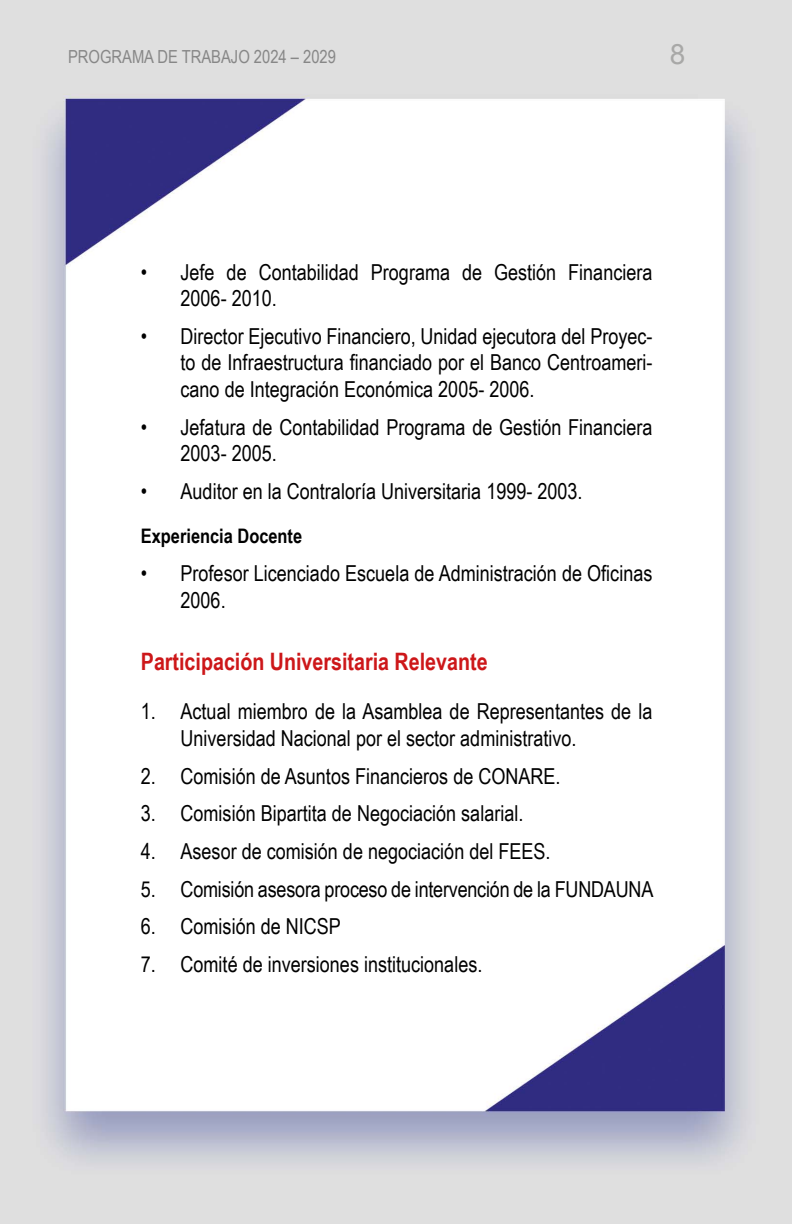
<style>
.page{position:relative;width:792px;height:1224px;background:#fff}
.page>*{position:absolute;margin:0;border:0;box-sizing:border-box;transform-origin:0 0}
.t1{font:28px "Arial";color:#a8a8a7}
.t2{font:700 24px "Arial Narrow";color:#cd1719}
.t3{font:22px/26.4px "Arial Narrow";color:#000}
.t4{font:700 20px "Arial Narrow";color:#000}
.t5{font:18px "Arial Narrow";color:#878787}
</style>
<div class="page">
<img style="left:0;top:0;width:792px;height:1224px">
<p class="t5" style="left:68px;top:44px;width:270px">PROGRAMA DE TRABAJO 2024 – 2029</p>
<p class="t1" style="left:670px;top:36px;width:17px">8</p>
<p class="t3" style="left:181px;top:258px;width:473px;text-indent:-40px">• Jefe de Contabilidad Programa de Gestión Financiera<br>2006- 2010.</p>
<p class="t3" style="left:181px;top:322px;width:473px;text-align:justify;text-indent:-40px">• Director Ejecutivo Financiero, Unidad ejecutora del Proyec&shy;to de Infraestructura financiado por el Banco Centroameri&shy;cano de Integración Económica 2005- 2006.</p>
<p class="t3" style="left:181px;top:413px;width:473px;text-indent:-40px">• Jefatura de Contabilidad Programa de Gestión Financiera<br>2003- 2005.</p>
<p class="t3" style="left:141px;top:477px;width:443px">• Auditor en la Contraloría Universitaria 1999- 2003.</p>
<p class="t4" style="left:141px;top:521px;width:163px">Experiencia Docente</p>
<p class="t3" style="left:181px;top:559px;width:473px;text-indent:-40px">• Profesor Licenciado Escuela de Administración de Oficinas<br>2006.</p>
<p class="t2" style="left:141px;top:644px;width:348px">Participación Universitaria Relevante</p>
<p class="t3" style="left:181px;top:698px;width:473px;text-indent:-40px">1. Actual miembro de la Asamblea de Representantes de la<br>Universidad Nacional por el sector administrativo.</p>
<p class="t3" style="left:141px;top:762px;width:421px">2. Comisión de Asuntos Financieros de CONARE.</p>
<p class="t3" style="left:141px;top:800px;width:384px">3. Comisión Bipartita de Negociación salarial.</p>
<p class="t3" style="left:141px;top:837px;width:411px">4. Asesor de comisión de negociación del FEES.</p>
<p class="t3" style="left:141px;top:875px;width:514px">5. Comisión asesora proceso de intervención de la FUNDAUNA</p>
<p class="t3" style="left:141px;top:913px;width:202px">6. Comisión de NICSP</p>
<p class="t3" style="left:141px;top:950px;width:343px">7. Comité de inversiones institucionales.</p>
</div>
